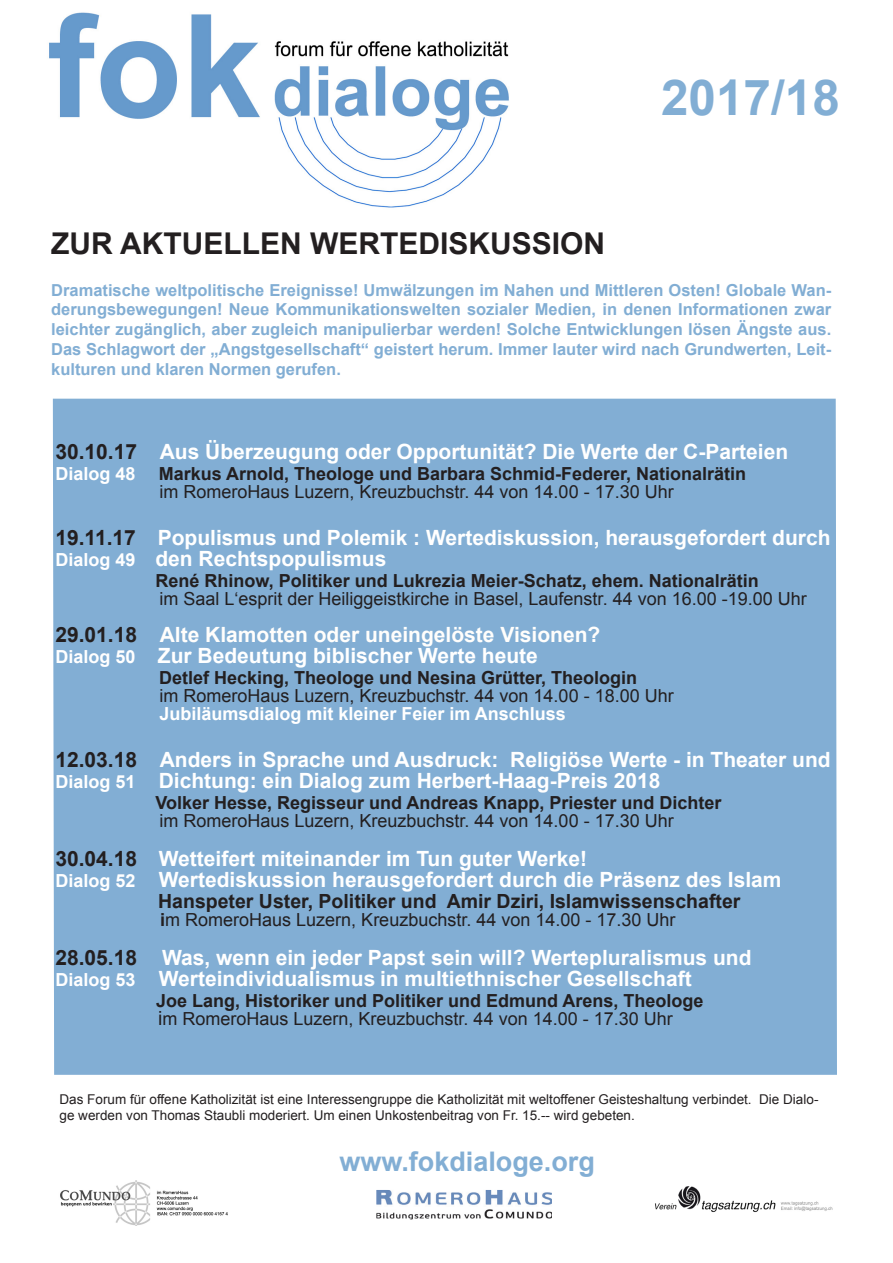
<style>
.page{position:relative;width:893px;height:1263px;background:#fff}
.page>*{position:absolute;margin:0;border:0;box-sizing:border-box;transform-origin:0 0}
.t1{font:700 49.5px "Arial";color:#82aed4}
.t2{font:700 30px "Arial";color:#231f20}
.t3{font:700 27px "Arial";color:#82aed4}
.t4{font:700 21px "Arial";color:#fff}
.t5{font:700 21px "Arial";color:#fffefc}
.t6{font:700 19.5px "Arial";color:#231f20}
.t7{font:18px "Arial";color:#231f20}
.t8{font:700 18px "Arial";color:#231f20}
.t9{font:700 18px "Arial";color:#fff}
.t10{font:700 16.5px/19.8px "Arial";color:#82aed4;text-align:justify}
.t11{font:13.5px/16.2px "Arial";color:#231f20}
.s1{color:#231f20}
.s2{color:#fff}
.s3{font-size:18px}
.s4{font-weight:700}
.s5{font-size:19.5px}
</style>
<div class="page">
<img style="left:49px;top:12px;width:460px;height:196px">
<img style="left:376px;top:1190px;width:176px;height:29px">
<img style="left:655px;top:1186px;width:178px;height:27px">
<img style="left:60px;top:1180px;width:168px;height:45px">
<div style="left:53px;top:399px;width:784px;height:676px;background:#82aed4"></div>
<p class="t1" style="left:661px;top:65px;width:180px">2017/18</p>
<p class="t2" style="left:51px;top:224px;width:555px">ZUR AKTUELLEN WERTEDISKUSSION</p>
<p class="t10" style="left:51px;top:281px;width:782px">Dramatische weltpolitische Ereignisse! Umwälzungen im Nahen und Mittleren Osten! Globale Wan&shy;derungsbewegungen! Neue Kommunikationswelten sozialer Medien, in denen Informationen zwar leichter zugänglich, aber zugleich manipulierbar werden! Solche Entwicklungen lösen Ängste aus.<br>Das Schlagwort der „Angstgesellschaft“ geistert herum. Immer lauter wird nach Grundwerten, Leit&shy;kulturen und klaren Normen gerufen.</p>
<p class="t4" style="left:55px;top:438px;width:734px"><span class="s1">30.10.17</span> Aus Überzeugung oder Opportunität? Die Werte der C-Parteien</p>
<p class="t8" style="left:55px;top:462px;width:692px"><span class="s2">Dialog 48</span> Markus Arnold, Theologe und Barbara Schmid-Federer, Nationalrätin</p>
<p class="t7" style="left:159px;top:480px;width:516px">im RomeroHaus Luzern, Kreuzbuchstr. 44 von 14.00 - 17.30 Uhr</p>
<p class="t4" style="left:55px;top:523px;width:777px"><span class="s1">19.11.17</span> Populismus und Polemik : Wertediskussion, herausgefordert durch</p>
<p class="t4" style="left:55px;top:544px;width:333px"><span class="s3">Dialog 49</span> den Rechtspopulismus</p>
<p class="t8" style="left:155px;top:568px;width:605px">René Rhinow, Politiker und Lukrezia Meier-Schatz, ehem. Nationalrätin</p>
<p class="t7" style="left:159px;top:586px;width:649px">im Saal L‘esprit der Heiliggeistkirche in Basel, Laufenstr. 44 von 16.00 -19.00 Uhr</p>
<p class="t5" style="left:55px;top:621px;width:546px"><span class="s1">29.01.18</span> Alte Klamotten oder uneingelöste Visionen?</p>
<p class="t4" style="left:55px;top:642px;width:484px"><span class="s3">Dialog 50</span> Zur Bedeutung biblischer Werte heute</p>
<p class="t8" style="left:159px;top:666px;width:480px">Detlef Hecking, Theologe und Nesina Grütter, Theologin</p>
<p class="t7" style="left:159px;top:684px;width:516px">im RomeroHaus Luzern, Kreuzbuchstr. 44 von 14.00 - 18.00 Uhr</p>
<p class="t9" style="left:159px;top:702px;width:408px">Jubiläumsdialog mit kleiner Feier im Anschluss</p>
<p class="t4" style="left:55px;top:746px;width:777px"><span class="s1">12.03.18</span> Anders in Sprache und Ausdruck: Religiöse Werte - in Theater und</p>
<p class="t4" style="left:55px;top:767px;width:607px"><span class="s3">Dialog 51</span> Dichtung: ein Dialog zum Herbert-Haag-Preis 2018</p>
<p class="t8" style="left:155px;top:791px;width:568px">Volker Hesse, Regisseur und Andreas Knapp, Priester und Dichter</p>
<p class="t7" style="left:159px;top:809px;width:516px">im RomeroHaus Luzern, Kreuzbuchstr. 44 von 14.00 - 17.30 Uhr</p>
<p class="t4" style="left:55px;top:845px;width:533px"><span class="s1">30.04.18</span> Wetteifert miteinander im Tun guter Werke!</p>
<p class="t4" style="left:55px;top:866px;width:728px"><span class="s3">Dialog 52</span> Wertediskussion herausgefordert durch die Präsenz des Islam</p>
<p class="t6" style="left:158px;top:888px;width:584px">Hanspeter Uster, Politiker und Amir Dziri, Islamwissenschafter</p>
<p class="t7" style="left:160px;top:908px;width:517px"><span class="s4">i</span>m RomeroHaus Luzern, Kreuzbuchstr. 44 von 14.00 - 17.30 Uhr</p>
<p class="t4" style="left:55px;top:944px;width:698px"><span class="s1">28.05.18</span> Was, wenn ein jeder Papst sein will? Wertepluralismus und</p>
<p class="t4" style="left:55px;top:965px;width:638px"><span class="s3">Dialog 53</span> Werteindividualismus in multiethnischer Gesellschaft</p>
<p class="t8" style="left:156px;top:989px;width:549px">Joe Lang, Historiker und Politiker und Edmund Arens, Theologe</p>
<p class="t7" style="left:158px;top:1007px;width:516px"><span class="s5">i</span>m RomeroHaus Luzern, Kreuzbuchstr. 44 von 14.00 - 17.30 Uhr</p>
<p class="t11" style="left:60px;top:1091px;width:760px">Das Forum für offene Katholizität ist eine Interessengruppe die Katholizität mit weltoffener Geisteshaltung verbindet. Die Dialo&shy;ge werden von Thomas Staubli moderiert. Um einen Unkostenbeitrag von Fr. 15.-- wird gebeten.</p>
<p class="t3" style="left:339px;top:1143px;width:257px">www.fokdialoge.org</p>
</div>
